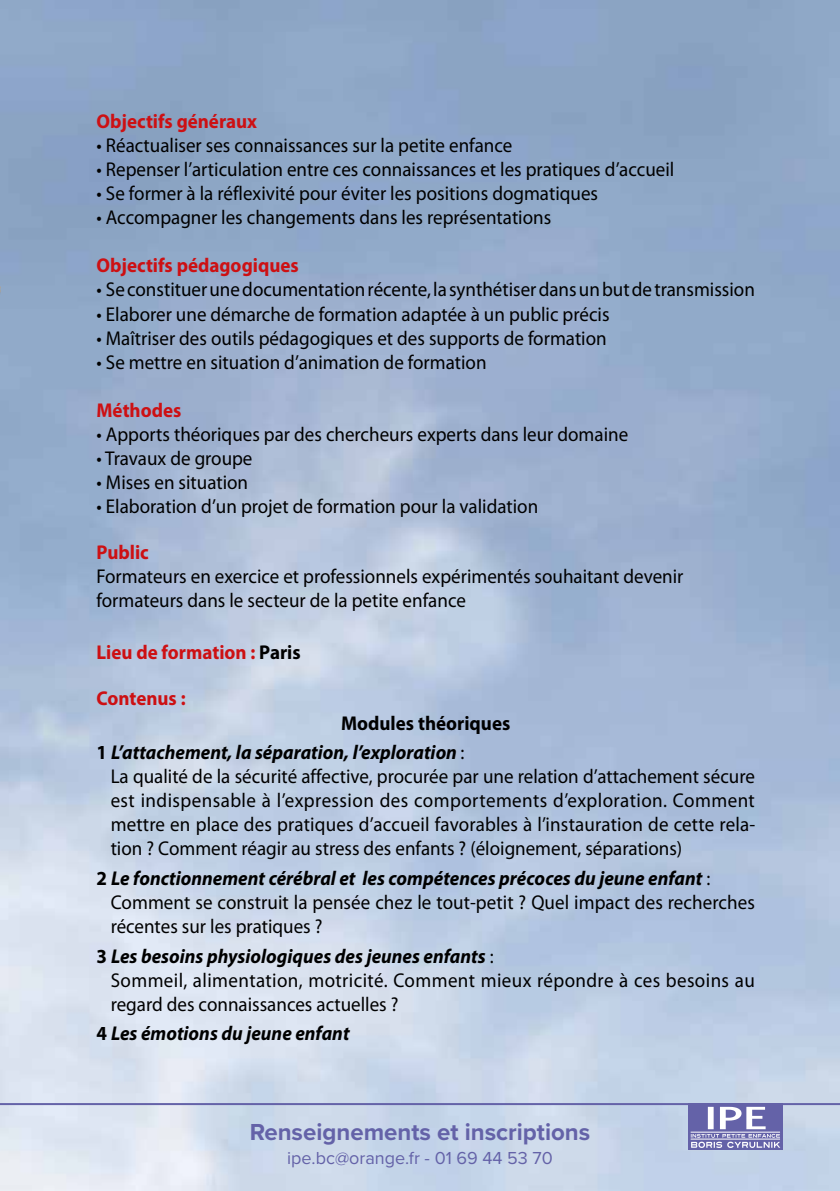
<style>
.page{position:relative;width:840px;height:1191px;background:#fff}
.page>*{position:absolute;margin:0;border:0;box-sizing:border-box;transform-origin:0 0}
.t1{font:700 24px "Proxima Nova";color:#6462a8}
.t2{font:20px/24px "Myriad Pro";color:#000;scale:.95 1}
.t3{font:20px/24px "Myriad Pro";letter-spacing:.02em;color:#000;scale:.95 1}
.t4{font:italic 700 20px/29.6px "Myriad Pro";color:#000;scale:.95 1}
.t5{font:700 20px "Myriad Pro";color:#cd1013;scale:.95 1}
.t6{font:18px "Proxima Nova";color:#6462a8}
.s1{color:#000}
.s2{font-style:normal}
.s3{font-weight:400;font-style:normal}
.s4{font-weight:700}
.s5{font-weight:700;font-style:italic}
</style>
<div class="page">
<img style="left:0;top:0;width:839px;height:1191px">
<hr style="left:0;top:1103px;width:839px;height:2px;background:#6462a8">
<div style="left:687px;top:1103px;width:95px;height:47px;background:#6462a8"></div>
<svg style="left:690px;top:1106px;width:89px;height:42px"></svg>
<hr style="left:690px;top:1131px;width:89px;height:1px;background:#fff">
<hr style="left:690px;top:1138px;width:89px;height:1px;background:#fff">
<p class="t5" style="left:96px;top:109px;width:170px">Objectifs généraux</p>
<p class="t2" style="left:96px;top:133px;width:439px">• Réactualiser ses connaissances sur la petite enfance</p>
<p class="t2" style="left:96px;top:157px;width:609px">• Repenser l’articulation entre ces connaissances et les pratiques d’accueil</p>
<p class="t2" style="left:96px;top:181px;width:529px">• Se former à la réflexivité pour éviter les positions dogmatiques</p>
<p class="t2" style="left:96px;top:205px;width:480px">• Accompagner les changements dans les représentations</p>
<p class="t5" style="left:96px;top:253px;width:214px">Objectifs pédagogiques</p>
<p class="t2" style="left:96px;top:277px;width:694px">• Se constituer une documentation récente, la synthétiser dans un but de transmission</p>
<p class="t2" style="left:96px;top:301px;width:541px">• Elaborer une démarche de formation adaptée à un public précis</p>
<p class="t2" style="left:96px;top:325px;width:538px">• Maîtriser des outils pédagogiques et des supports de formation</p>
<p class="t2" style="left:96px;top:349px;width:412px">• Se mettre en situation d’animation de formation</p>
<p class="t5" style="left:96px;top:397px;width:91px">Méthodes</p>
<p class="t2" style="left:96px;top:421px;width:561px">• Apports théoriques par des chercheurs experts dans leur domaine</p>
<p class="t2" style="left:96px;top:445px;width:166px">• Travaux de groupe</p>
<p class="t2" style="left:96px;top:469px;width:161px">• Mises en situation</p>
<p class="t2" style="left:96px;top:493px;width:466px">• Elaboration d’un projet de formation pour la validation</p>
<p class="t5" style="left:96px;top:539px;width:57px">Public</p>
<p class="t2" style="left:96px;top:564px;width:619px">Formateurs en exercice et professionnels expérimentés souhaitant devenir formateurs dans le secteur de la petite enfance</p>
<p class="t5" style="left:96px;top:639px;width:216px">Lieu de formation : <span class="s1">Paris</span></p>
<p class="t5" style="left:96px;top:685px;width:95px">Contenus :</p>
<p class="t4" style="left:96px;top:707px;width:437px;text-indent:244px"><span class="s2">Modules théoriques<br>1</span> L’attachement, la séparation, l’exploration <span class="s3">:</span></p>
<p class="t2" style="left:111px;top:764px;width:679px;text-align:justify">La qualité de la sécurité affective, procurée par une relation d’attachement sécure est indispensable à l’expression des comportements d’exploration. Comment mettre en place des pratiques d’accueil favorables à l’instauration de cette rela&shy;tion ? Comment réagir au stress des enfants ? (éloignement, séparations)</p>
<p class="t2" style="left:111px;top:866px;width:679px;text-indent:-14px"><span class="s4">2</span> <span class="s5">Le fonctionnement cérébral et les compétences précoces du jeune enfant</span> :<br>Comment se construit la pensée chez le tout-petit ? Quel impact des recherches récentes sur les pratiques ?</p>
<p class="t3" style="left:111px;top:943px;width:679px;text-indent:-14px"><span class="s4">3</span> <span class="s5">Les besoins physiologiques des jeunes enfants</span> :<br>Sommeil, alimentation, motricité. Comment mieux répondre à ces besoins au regard des connaissances actuelles ?</p>
<p class="t4" style="left:96px;top:1018px;width:268px"><span class="s2">4</span> Les émotions du jeune enfant</p>
<p class="t1" style="left:249px;top:1114px;width:342px">Renseignements et inscriptions</p>
<p class="t6" style="left:287px;top:1144px;width:267px">ipe.bc@orange.fr - 01 69 44 53 70</p>
</div>
